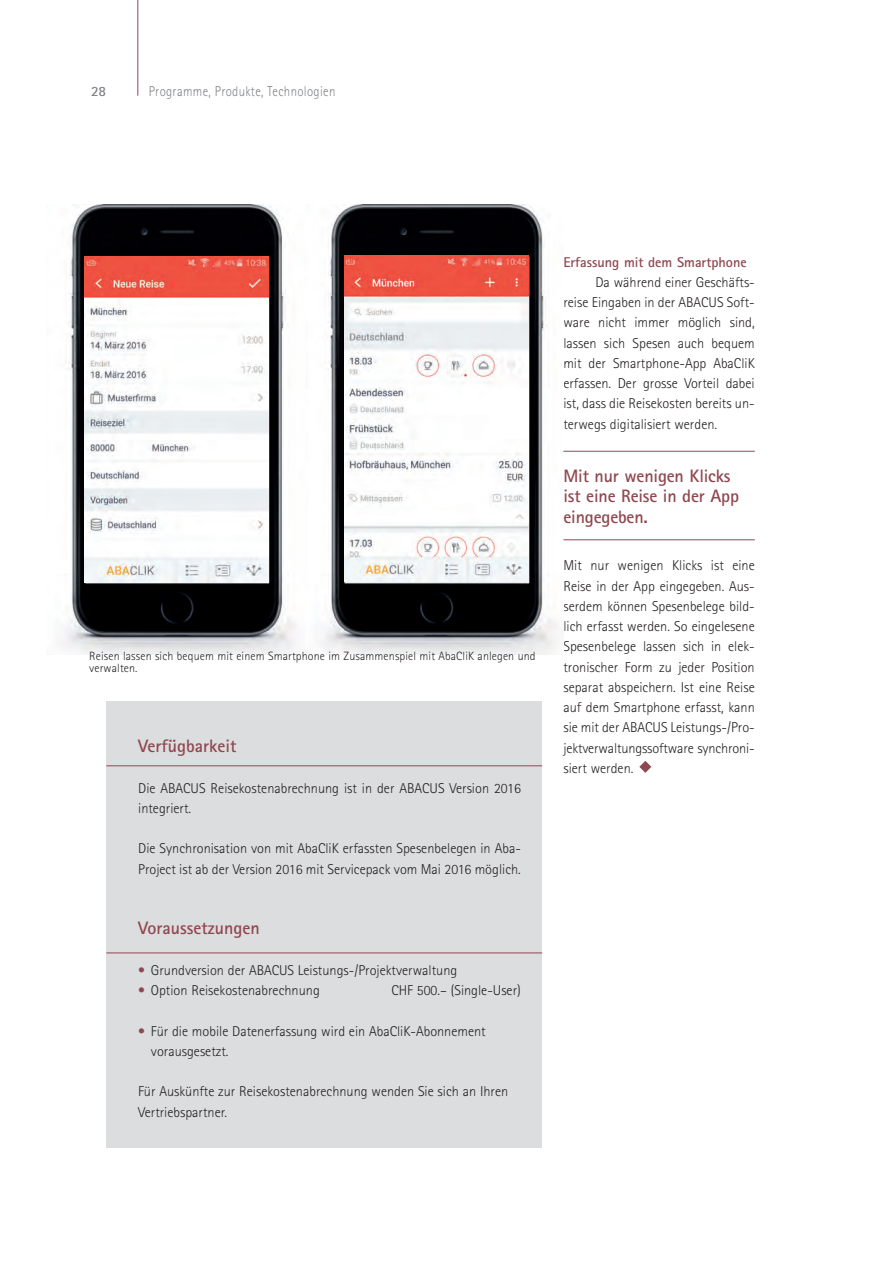
<style>
.page{position:relative;width:893px;height:1263px;background:#fff}
.page>*{position:absolute;margin:0;border:0;box-sizing:border-box;transform-origin:0 0}
.t1{font:700 18px/20.2px "Rotis Sans Serif";letter-spacing:-.01em;color:#904850}
.t2{font:300 14.25px/20.2px "Rotis Sans Serif";color:#231f20}
.t3{font:300 14.25px "Rotis Sans Serif";letter-spacing:.025em;color:#808285;scale:.9 1}
.t4{font:700 14.25px "Rotis Sans Serif";color:#904850}
.t5{font:700 14.25px "Rotis Sans Serif";color:#808285}
.t6{font:300 12px/12.8px "Rotis Sans Serif";letter-spacing:.01em;color:#231f20}
.s1{color:#904850}
</style>
<div class="page">
<div style="left:106px;top:702px;width:436px;height:446px;background:#dcdddf"></div>
<hr style="left:137px;top:0;width:1px;height:96px;background:#904850">
<svg style="left:639px;top:761px;width:12px;height:12px"></svg>
<hr style="left:106px;top:765px;width:436px;height:1px;background:#904850">
<img style="left:61px;top:204px;width:497px;height:450px">
<img style="left:84px;top:256px;width:185px;height:327px">
<img style="left:344px;top:256px;width:184px;height:325px">
<hr style="left:106px;top:952px;width:436px;height:1px;background:#904850">
<hr style="left:563px;top:451px;width:192px;height:1px;background:#904850">
<hr style="left:563px;top:539px;width:192px;height:1px;background:#904850">
<p class="t5" style="left:91px;top:82px;width:17px">28</p>
<p class="t3" style="left:149px;top:83px;width:209px">Programme, Produkte, Technologien</p>
<p class="t6" style="left:89px;top:649px;width:448px">Reisen lassen sich bequem mit einem Smartphone im Zusammenspiel mit AbaCliK anlegen und verwalten.</p>
<p class="t1" style="left:138px;top:735px;width:100px">Verfügbarkeit</p>
<p class="t2" style="left:138px;top:778px;width:384px">Die ABACUS Reisekostenabrechnung ist in der ABACUS Version 2016 integriert.</p>
<p class="t2" style="left:138px;top:838px;width:384px">Die Synchronisation von mit AbaCliK erfassten Spesenbelegen in Aba-<br>Project ist ab der Version 2016 mit Servicepack vom Mai 2016 möglich.</p>
<p class="t1" style="left:138px;top:918px;width:123px">Voraussetzungen</p>
<p class="t2" style="left:138px;top:960px;width:321px"><span class="s1">•</span> Grundversion der ABACUS Leistungs-/Projektverwaltung</p>
<p class="t2" style="left:138px;top:980px;width:183px"><span class="s1">•</span> Option Reisekostenabrechnung</p>
<p class="t2" style="left:391px;top:980px;width:131px">CHF 500.– (Single-User)</p>
<p class="t2" style="left:151px;top:1021px;width:336px;text-indent:-13px"><span class="s1">•</span> Für die mobile Datenerfassung wird ein AbaCliK-Abonnement vorausgesetzt.</p>
<p class="t2" style="left:138px;top:1081px;width:372px">Für Auskünfte zur Reisekostenabrechnung wenden Sie sich an Ihren<br>Vertriebspartner.</p>
<p class="t4" style="left:563px;top:253px;width:185px">Erfassung mit dem Smartphone</p>
<p class="t2" style="left:563px;top:272px;width:193px;text-align:justify;text-indent:32px">Da während einer Geschäfts&shy;reise Eingaben in der ABACUS Soft&shy;ware nicht immer möglich sind, lassen sich Spesen auch bequem mit der Smartphone-App AbaCliK erfassen. Der grosse Vorteil dabei ist, dass die Reisekosten bereits un&shy;terwegs digitalisiert werden.</p>
<p class="t1" style="left:563px;top:466px;width:177px">Mit nur wenigen Klicks ist eine Reise in der App eingegeben.</p>
<p class="t2" style="left:563px;top:555px;width:193px;text-align:justify">Mit nur wenigen Klicks ist eine Reise in der App eingegeben. Aus&shy;serdem können Spesenbelege bild&shy;lich erfasst werden. So eingelesene Spesenbelege lassen sich in elek&shy;tronischer Form zu jeder Position separat abspeichern. Ist eine Reise auf dem Smartphone erfasst, kann sie mit der ABACUS Leistungs-/Pro&shy;jektverwaltungssoftware synchroni&shy;siert werden.</p>
</div>
